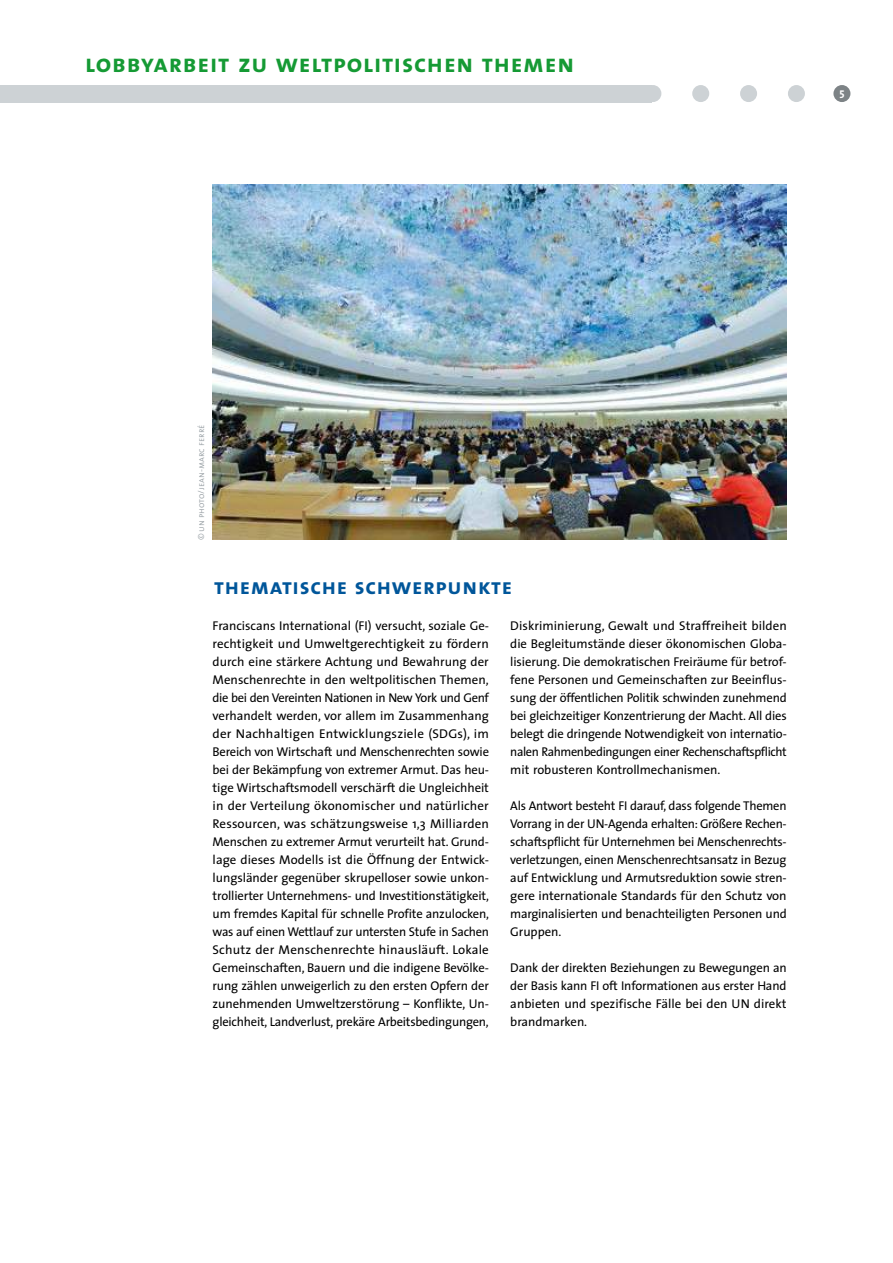
<style>
.page{position:relative;width:893px;height:1263px;background:#fff}
.page>*{position:absolute;margin:0;border:0;box-sizing:border-box;transform-origin:0 0}
.t1{font:25.5px "The Sans Bold Caps";letter-spacing:.03em;color:#159a34}
.t2{font:22.5px "The Sans Bold Caps";letter-spacing:.03em;color:#00569a}
.t3{font:12.75px/18px "The Sans";letter-spacing:-.01em;color:#000;text-align:justify}
.t4{font:11.25px "The Sans Bold Caps";color:#fff}
.t5{font:9px "The Sans Semi Light Caps";color:#9ba2a7}
</style>
<div class="page">
<div style="left:833px;top:85px;width:17px;height:17px;background:#7d8386;border-radius:50%"></div>
<div style="left:0;top:85px;width:652px;height:17px;background:#cdd2d5"></div>
<div style="left:788px;top:85px;width:17px;height:17px;background:#cdd2d5;border-radius:50%"></div>
<div style="left:740px;top:85px;width:17px;height:17px;background:#cdd2d5;border-radius:50%"></div>
<div style="left:692px;top:85px;width:17px;height:17px;background:#cdd2d5;border-radius:50%"></div>
<div style="left:644px;top:85px;width:17px;height:17px;background:#cdd2d5;border-radius:50%"></div>
<img style="left:213px;top:185px;width:574px;height:355px">
<h1 class="t1" style="left:85px;top:42px;width:491px">lobbyarbeit zu weltpolitischen themen</h1>
<p class="t4" style="left:839px;top:84px;width:7px">5</p>
<p class="t5" style="left:194px;top:540px;width:117px;rotate:-90deg">© un photo/jean-marc ferré</p>
<h2 class="t2" style="left:214px;top:568px;width:300px">thematische schwerpunkte</h2>
<p class="t3" style="left:213px;top:616px;width:278px">Franciscans International (FI) versucht, soziale Ge&shy;rechtigkeit und Umweltgerechtigkeit zu fördern durch eine stärkere Achtung und Bewahrung der Menschenrechte in den weltpolitischen Themen, die bei den Vereinten Nationen in New York und Genf verhandelt werden, vor allem im Zusammenhang der Nachhaltigen Entwicklungsziele (SDGs), im Bereich von Wirtschaft und Menschenrechten sowie bei der Bekämpfung von extremer Armut. Das heu&shy;tige Wirtschaftsmodell verschärft die Ungleichheit in der Verteilung ökonomischer und natürlicher Ressourcen, was schätzungsweise 1,3 Milliarden Menschen zu extremer Armut verurteilt hat. Grund&shy;lage dieses Modells ist die Öffnung der Entwick&shy;lungsländer gegenüber skrupelloser sowie unkon&shy;trollierter Unternehmens- und Investitionstätigkeit, um fremdes Kapital für schnelle Profite anzulocken, was auf einen Wettlauf zur untersten Stufe in Sachen Schutz der Menschenrechte hinausläuft. Lokale Gemeinschaften, Bauern und die indigene Bevölke&shy;rung zählen unweigerlich zu den ersten Opfern der zunehmenden Umweltzerstörung – Konflikte, Un&shy;gleichheit, Landverlust, prekäre Arbeitsbedingungen,</p>
<p class="t3" style="left:510px;top:616px;width:278px">Diskriminierung, Gewalt und Straffreiheit bilden die Begleitumstände dieser ökonomischen Globa&shy;lisierung. Die demokratischen Freiräume für betrof&shy;fene Personen und Gemeinschaften zur Beeinflus&shy;sung der öffentlichen Politik schwinden zunehmend bei gleichzeitiger Konzentrierung der Macht. All dies belegt die dringende Notwendigkeit von internatio&shy;nalen Rahmenbedingungen einer Rechenschaftspflicht mit robusteren Kontrollmechanismen.</p>
<p class="t3" style="left:510px;top:796px;width:278px">Als Antwort besteht FI darauf, dass folgende Themen Vorrang in der UN-Agenda erhalten: Größere Rechen&shy;schaftspflicht für Unternehmen bei Menschenrechts&shy;verletzungen, einen Menschenrechtsansatz in Bezug auf Entwicklung und Armutsreduktion sowie stren&shy;gere internationale Standards für den Schutz von marginalisierten und benachteiligten Personen und Gruppen.</p>
<p class="t3" style="left:510px;top:958px;width:278px">Dank der direkten Beziehungen zu Bewegungen an der Basis kann FI oft Informationen aus erster Hand anbieten und spezifische Fälle bei den UN direkt brandmarken.</p>
</div>
